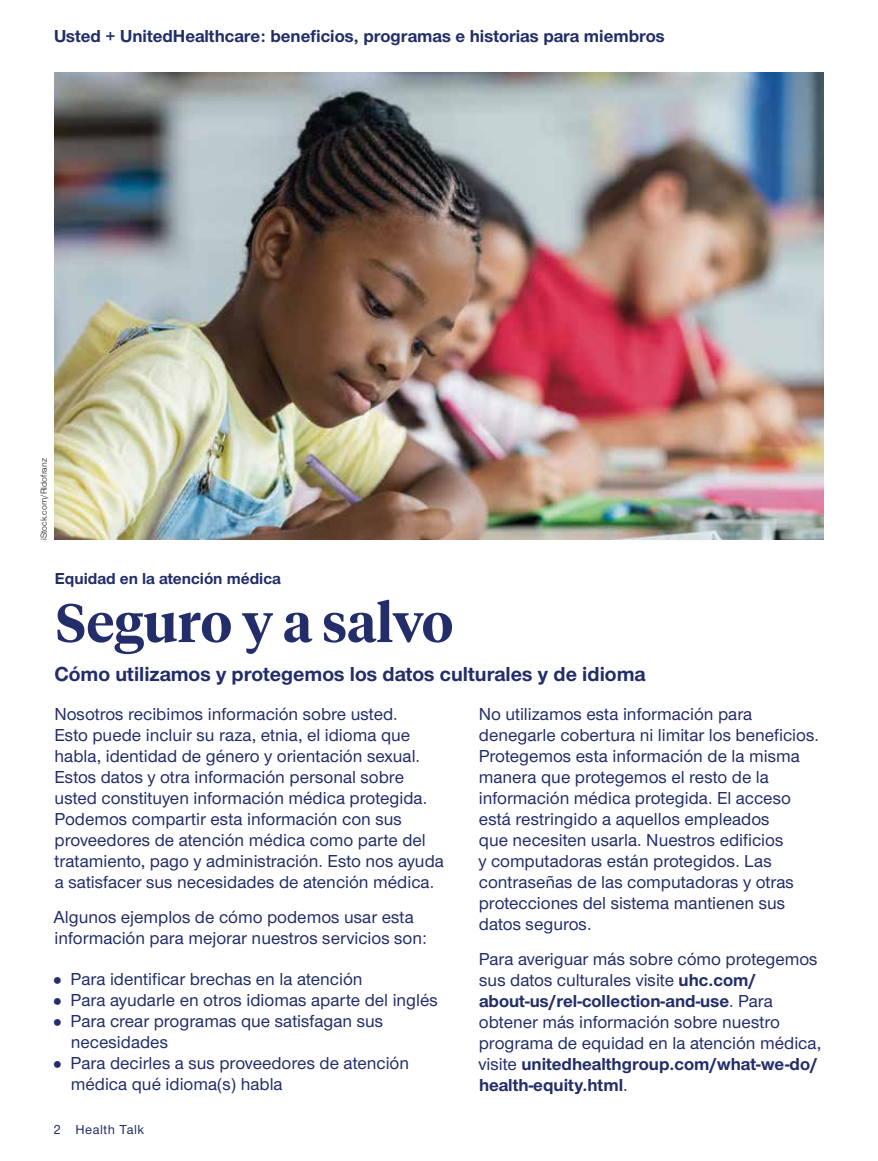
<style>
.page{position:relative;width:878px;height:1161px;background:#fff}
.page>*{position:absolute;margin:0;border:0;box-sizing:border-box;transform-origin:0 0}
.Hed_serif_primary_AM{font:600 54px "UHC Serif Headline";color:#222d6a}
.Deck_AMC{font:700 21px "UHC Sans";color:#222d6a}
.Sans_no_indent_AMC{font:500 18px/21px "UHC Sans";color:#222d6a}
.t1{font:700 18px "UHC Sans";color:#222d6a}
.t2{font:700 16.5px "UHC Sans";color:#222d6a}
.Folio_V_AMC{font:500 13.5px "UHC Sans";letter-spacing:.04em;color:#222d6a}
.Legal_language_AMC{font:9px "UHC Sans";color:#121212}
.s1{font-weight:700}
</style>
<div class="page">
<img style="left:54px;top:73px;width:770px;height:467px">
<p class="t1" style="left:54px;top:24px;width:612px">Usted + UnitedHealthcare: beneficios, programas e historias para miembros</p>
<p class="Legal_language_AMC" style="left:38px;top:540px;width:83px;rotate:-90deg">iStock.com/Ridofranz</p>
<p class="t2" style="left:55px;top:567px;width:227px">Equidad en la atención médica</p>
<p class="Hed_serif_primary_AM" style="left:56px;top:586px;width:399px">Seguro y a salvo</p>
<p class="Deck_AMC" style="left:54px;top:660px;width:592px">Cómo utilizamos y protegemos los datos culturales y de idioma</p>
<p class="Sans_no_indent_AMC" style="left:54px;top:703px;width:391px">Nosotros recibimos información sobre usted.<br>Esto puede incluir su raza, etnia, el idioma que habla, identidad de género y orientación sexual.<br>Estos datos y otra información personal sobre usted constituyen información médica protegida.<br>Podemos compartir esta información con sus proveedores de atención médica como parte del tratamiento, pago y administración. Esto nos ayuda a satisfacer sus necesidades de atención médica.</p>
<p class="Sans_no_indent_AMC" style="left:54px;top:906px;width:375px">Algunos ejemplos de cómo podemos usar esta información para mejorar nuestros servicios son:</p>
<p class="Sans_no_indent_AMC" style="left:71px;top:968px;width:293px">Para identificar brechas en la atención</p>
<p class="Sans_no_indent_AMC" style="left:71px;top:989px;width:368px">Para ayudarle en otros idiomas aparte del inglés</p>
<p class="Sans_no_indent_AMC" style="left:71px;top:1010px;width:314px">Para crear programas que satisfagan sus necesidades</p>
<p class="Sans_no_indent_AMC" style="left:71px;top:1052px;width:340px">Para decirles a sus proveedores de atención médica qué idioma(s) habla</p>
<p class="Folio_V_AMC" style="left:54px;top:1120px;width:92px">2 Health Talk</p>
<p class="Sans_no_indent_AMC" style="left:478px;top:703px;width:342px">No utilizamos esta información para denegarle cobertura ni limitar los beneficios.<br>Protegemos esta información de la misma manera que protegemos el resto de la información médica protegida. El acceso está restringido a aquellos empleados<br>que necesiten usarla. Nuestros edificios<br>y computadoras están protegidos. Las contraseñas de las computadoras y otras protecciones del sistema mantienen sus datos seguros.</p>
<p class="Sans_no_indent_AMC" style="left:478px;top:948px;width:344px">Para averiguar más sobre cómo protegemos sus datos culturales visite <span class="s1">uhc.com/ about-us/rel-collection-and-use</span>. Para obtener más información sobre nuestro programa de equidad en la atención médica, visite <span class="s1">unitedhealthgroup.com/what-we-do/ health-equity.html</span>.</p>
</div>
